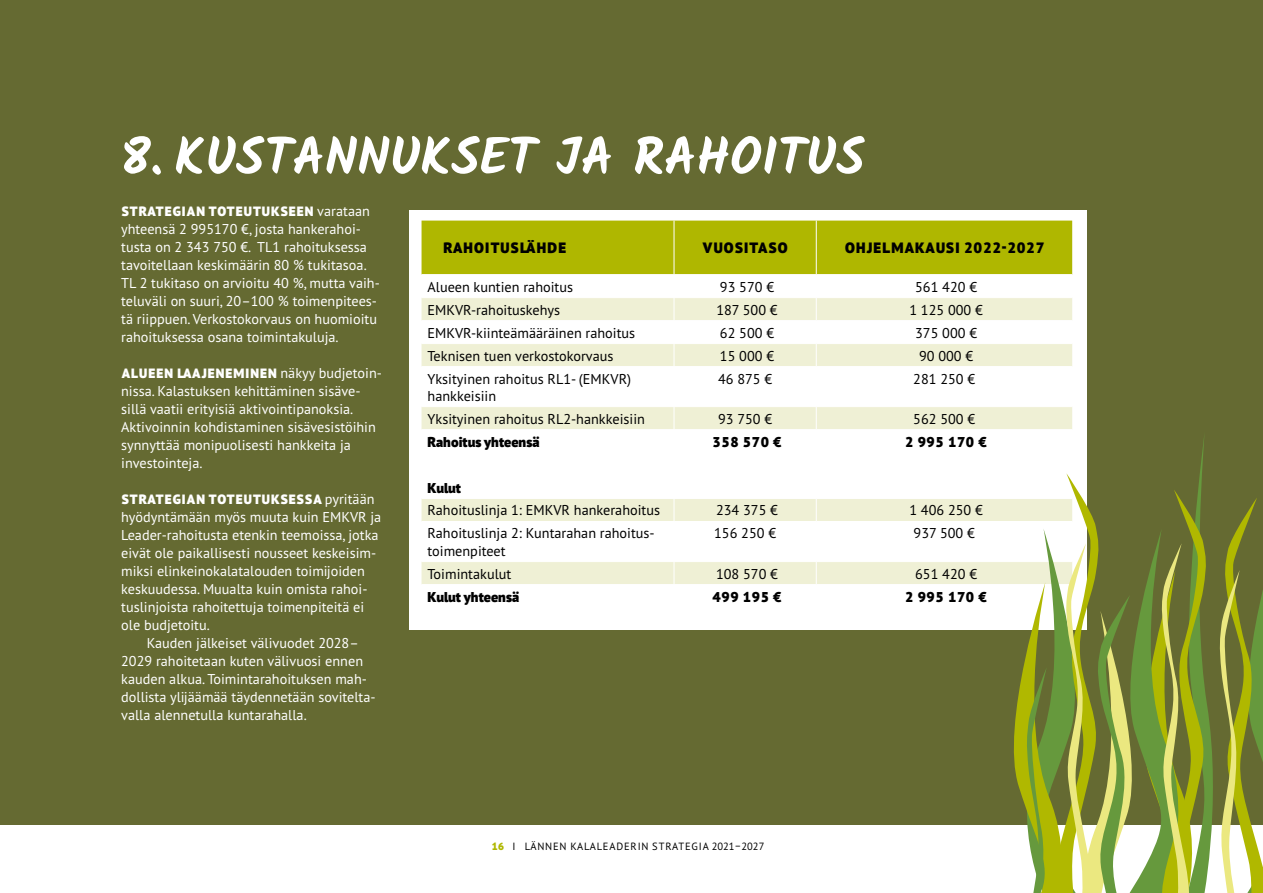
<style>
.page{position:relative;width:1263px;height:893px;background:#fff}
.page>*{position:absolute;margin:0;border:0;box-sizing:border-box;transform-origin:0 0}
.t1{font:700 51.45px "Kalam";color:#fff}
.t2{font:900 15px "PT Sans Pro";letter-spacing:.08em;color:#000}
.t3{font:14.25px/18px "PT Sans Pro";color:#fff}
.t4{font:14.25px/17.1px "PT Sans Pro";color:#000}
.t5{font:900 14.25px "PT Sans Pro";color:#000}
.t6{font:900 13.5px "PT Sans Pro";letter-spacing:.08em;color:#fff}
.t7{font:10.5px "PT Sans Pro";letter-spacing:.08em;color:#000}
.s1{font-weight:400;font-size:14.25px}
.s2{font-weight:900;color:#afb700}
</style>
<div class="page">
<div style="left:0;top:0;width:1263px;height:825px;background:#656a32"></div>
<div style="left:409px;top:210px;width:678px;height:419px;background:#fff"></div>
<svg style="left:421px;top:221px;width:651px;height:145px"></svg>
<svg style="left:421px;top:407px;width:842px;height:486px"></svg>
<h1 class="t1" style="left:120px;top:127px;width:746px">8. KUSTANNUKSET JA RAHOITUS</h1>
<p class="t6" style="left:122px;top:202px;width:250px">STRATEGIAN TOTEUTUKSEEN <span class="s1">varataan</span></p>
<p class="t3" style="left:121px;top:220px;width:260px">yhteensä 2 995170 €, josta hankerahoi&shy;tusta on 2 343 750 €. TL1 rahoituksessa tavoitellaan keskimäärin 80 % tukitasoa.<br>TL 2 tukitaso on arvioitu 40 %, mutta vaih&shy;teluväli on suuri, 20–100 % toimenpitees&shy;tä riippuen. Verkostokorvaus on huomioitu rahoituksessa osana toimintakuluja.</p>
<p class="t6" style="left:122px;top:364px;width:262px">ALUEEN LAAJENEMINEN <span class="s1">näkyy budjetoin-</span></p>
<p class="t3" style="left:121px;top:382px;width:256px">nissa. Kalastuksen kehittäminen sisäve&shy;sillä vaatii erityisiä aktivointipanoksia.<br>Aktivoinnin kohdistaminen sisävesistöihin synnyttää monipuolisesti hankkeita ja investointeja.</p>
<p class="t6" style="left:122px;top:490px;width:254px">STRATEGIAN TOTEUTUKSESSA <span class="s1">pyritään</span></p>
<p class="t3" style="left:121px;top:508px;width:262px">hyödyntämään myös muuta kuin EMKVR ja</p>
<p class="t3" style="left:121px;top:526px;width:259px">Leader-rahoitusta etenkin teemoissa, jotka</p>
<p class="t3" style="left:121px;top:544px;width:256px">eivät ole paikallisesti nousseet keskeisim-</p>
<p class="t3" style="left:121px;top:562px;width:245px">miksi elinkeinokalatalouden toimijoiden</p>
<p class="t3" style="left:121px;top:580px;width:248px">keskuudessa. Muualta kuin omista rahoi-</p>
<p class="t3" style="left:121px;top:598px;width:245px">tuslinjoista rahoitettuja toimenpiteitä ei</p>
<p class="t3" style="left:121px;top:616px;width:90px">ole budjetoitu.</p>
<p class="t3" style="left:147px;top:634px;width:214px">Kauden jälkeiset välivuodet 2028–</p>
<p class="t3" style="left:121px;top:652px;width:243px">2029 rahoitetaan kuten välivuosi ennen</p>
<p class="t3" style="left:121px;top:670px;width:247px">kauden alkua. Toimintarahoituksen mah-</p>
<p class="t3" style="left:121px;top:688px;width:256px">dollista ylijäämää täydennetään sovitelta-</p>
<p class="t3" style="left:121px;top:706px;width:187px">valla alennetulla kuntarahalla.</p>
<p class="t2" style="left:443px;top:238px;width:124px">RAHOITUSLÄHDE</p>
<p class="t2" style="left:703px;top:238px;width:86px">VUOSITASO</p>
<p class="t2" style="left:845px;top:238px;width:201px">OHJELMAKAUSI 2022-2027</p>
<p class="t4" style="left:427px;top:278px;width:147px">Alueen kuntien rahoitus</p>
<p class="t4" style="left:720px;top:278px;width:56px">93 570 €</p>
<p class="t4" style="left:915px;top:278px;width:63px">561 420 €</p>
<p class="t4" style="left:427px;top:301px;width:134px">EMKVR-rahoituskehys</p>
<p class="t4" style="left:716px;top:301px;width:63px">187 500 €</p>
<p class="t4" style="left:909px;top:301px;width:75px">1 125 000 €</p>
<p class="t4" style="left:427px;top:324px;width:209px">EMKVR-kiinteämääräinen rahoitus</p>
<p class="t4" style="left:720px;top:324px;width:56px">62 500 €</p>
<p class="t4" style="left:915px;top:324px;width:63px">375 000 €</p>
<p class="t4" style="left:427px;top:347px;width:187px">Teknisen tuen verkostokorvaus</p>
<p class="t4" style="left:720px;top:347px;width:56px">15 000 €</p>
<p class="t4" style="left:919px;top:347px;width:56px">90 000 €</p>
<p class="t4" style="left:427px;top:370px;width:205px">Yksityinen rahoitus RL1- (EMKVR) hankkeisiin</p>
<p class="t4" style="left:718px;top:370px;width:56px">46 875 €</p>
<p class="t4" style="left:913px;top:370px;width:63px">281 250 €</p>
<p class="t4" style="left:428px;top:410px;width:219px">Yksityinen rahoitus RL2-hankkeisiin</p>
<p class="t4" style="left:718px;top:410px;width:56px">93 750 €</p>
<p class="t4" style="left:913px;top:410px;width:63px">562 500 €</p>
<p class="t5" style="left:428px;top:432px;width:113px">Rahoitus yhteensä</p>
<p class="t5" style="left:712px;top:432px;width:71px">358 570 €</p>
<p class="t5" style="left:905px;top:432px;width:84px">2 995 170 €</p>
<p class="t5" style="left:428px;top:478px;width:35px">Kulut</p>
<p class="t4" style="left:428px;top:502px;width:234px">Rahoituslinja 1: EMKVR hankerahoitus</p>
<p class="t4" style="left:716px;top:502px;width:63px">234 375 €</p>
<p class="t4" style="left:909px;top:502px;width:75px">1 406 250 €</p>
<p class="t4" style="left:428px;top:524px;width:229px">Rahoituslinja 2: Kuntarahan rahoitus&shy;toimenpiteet</p>
<p class="t4" style="left:714px;top:524px;width:63px">156 250 €</p>
<p class="t4" style="left:914px;top:524px;width:63px">937 500 €</p>
<p class="t4" style="left:428px;top:565px;width:85px">Toimintakulut</p>
<p class="t4" style="left:716px;top:565px;width:63px">108 570 €</p>
<p class="t4" style="left:915px;top:565px;width:63px">651 420 €</p>
<p class="t5" style="left:428px;top:587px;width:93px">Kulut yhteensä</p>
<p class="t5" style="left:712px;top:587px;width:71px">499 195 €</p>
<p class="t5" style="left:905px;top:587px;width:84px">2 995 170 €</p>
<p class="t7" style="left:491px;top:840px;width:275px"><span class="s2">16</span> I LÄNNEN KALALEADERIN STRATEGIA 2021–2027</p>
</div>
